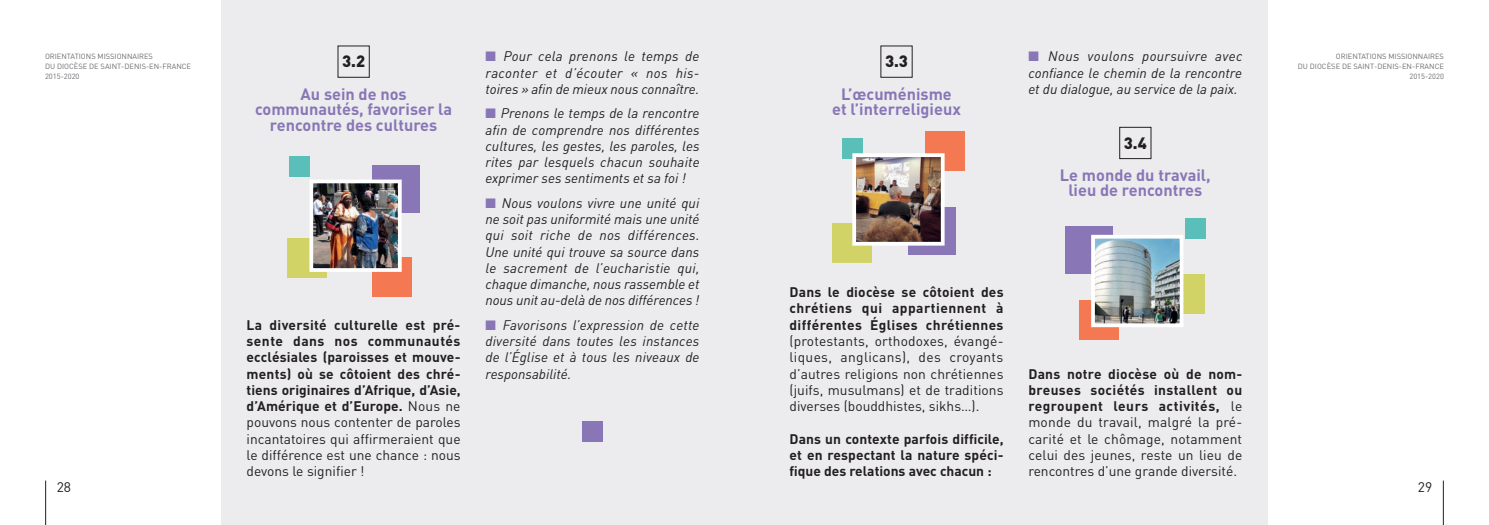
<style>
.page{position:relative;width:1489px;height:525px;background:#fff}
.page>*{position:absolute;margin:0;border:0;box-sizing:border-box;transform-origin:0 0}
.t1{font:700 16.25px/15.6px "DIN";color:#8876b6;text-align:center}
.t2{font:900 16.25px "DIN";color:#231f20}
.t3{font:italic 13.75px/16.2px "DIN";color:#231f20;text-align:justify}
.t4{font:700 13.75px/16.2px "DIN";letter-spacing:.01em;color:#231f20;text-align:justify}
.t5{font:13.75px/16.2px "DIN";color:#231f20;text-align:justify}
.t6{font:7.5px/10px "DIN";color:#6c6d70;text-align:right}
.s1{font-weight:400}
.s2{color:#8876b6}
.s3{font-weight:700}
</style>
<div class="page">
<div style="left:744px;top:0;width:523px;height:524px;background:#ececee"></div>
<div style="left:221px;top:0;width:523px;height:524px;background:#ececee"></div>
<div style="left:1119px;top:127px;width:32px;height:32px;border:1px solid #231f20"></div>
<div style="left:372px;top:165px;width:47px;height:47px;background:#8876b6"></div>
<div style="left:908px;top:207px;width:47px;height:47px;background:#8876b6"></div>
<div style="left:1065px;top:226px;width:47px;height:48px;background:#8876b6"></div>
<div style="left:287px;top:238px;width:40px;height:40px;background:#d2d366"></div>
<div style="left:832px;top:223px;width:40px;height:39px;background:#d2d366"></div>
<div style="left:1165px;top:274px;width:40px;height:39px;background:#d2d366"></div>
<div style="left:289px;top:156px;width:20px;height:21px;background:#5abeb9"></div>
<div style="left:582px;top:421px;width:20px;height:20px;background:#8876b6"></div>
<div style="left:842px;top:139px;width:20px;height:20px;background:#5abeb9"></div>
<div style="left:1185px;top:218px;width:20px;height:21px;background:#5abeb9"></div>
<div style="left:372px;top:257px;width:40px;height:40px;background:#f47952"></div>
<div style="left:924px;top:131px;width:40px;height:39px;background:#f47952"></div>
<div style="left:1078px;top:300px;width:40px;height:39px;background:#f47952"></div>
<img style="left:314px;top:184px;width:82px;height:83px">
<div style="left:309px;top:179px;width:92px;height:93px;border:4px solid #fff"></div>
<img style="left:857px;top:158px;width:82px;height:82px">
<div style="left:852px;top:153px;width:92px;height:92px;border:4px solid #fff"></div>
<img style="left:1096px;top:240px;width:82px;height:82px">
<div style="left:1091px;top:235px;width:92px;height:92px;border:4px solid #fff"></div>
<hr style="left:1442px;top:480px;width:1px;height:44px;background:#231f20">
<hr style="left:45px;top:480px;width:1px;height:44px;background:#231f20">
<p class="t6" style="left:45px;top:51px;width:148px;text-align:left">ORIENTATIONS MISSIONNAIRES<br>DU DIOCÈSE DE SAINT-DENIS-EN-FRANCE<br>2015-2020</p>
<p class="t2" style="left:342px;top:50px;width:24px">3.2</p>
<p class="t1" style="left:255px;top:85px;width:199px">Au sein de nos communautés, favoriser la rencontre des cultures</p>
<p class="t4" style="left:246px;top:316px;width:216px">La diversité culturelle est pré&shy;sente dans nos communautés ecclésiales (paroisses et mouve&shy;ments) où se côtoient des chré&shy;tiens originaires d’Afrique, d’Asie, d’Amérique et d’Europe. <span class="s1">Nous ne pouvons nous contenter de paroles incantatoires qui affirmeraient que le différence est une chance : nous devons le signifier !</span></p>
<p class="t3" style="left:485px;top:48px;width:215px"><span class="s2">■</span> Pour cela prenons le temps de raconter et d’écouter « nos his&shy;toires » afin de mieux nous connaître.</p>
<p class="t3" style="left:485px;top:105px;width:216px"><span class="s2">■</span> Prenons le temps de la rencontre afin de comprendre nos différentes cultures, les gestes, les paroles, les rites par lesquels chacun souhaite exprimer ses sentiments et sa foi !</p>
<p class="t3" style="left:485px;top:194px;width:216px"><span class="s2">■</span> Nous voulons vivre une unité qui ne soit pas uniformité mais une unité qui soit riche de nos différences.<br>Une unité qui trouve sa source dans le sacrement de l’eucharistie qui, chaque dimanche, nous rassemble et nous unit au-delà de nos différences !</p>
<p class="t3" style="left:485px;top:316px;width:216px"><span class="s2">■</span> Favorisons l’expression de cette diversité dans toutes les instances de l’Église et à tous les niveaux de responsabilité.</p>
<p class="t2" style="left:885px;top:50px;width:24px">3.3</p>
<p class="t1" style="left:832px;top:86px;width:130px;line-height:15px">L’œcuménisme et l’interreligieux</p>
<p class="t3" style="left:1028px;top:48px;width:215px"><span class="s2">■</span> Nous voulons poursuivre avec confiance le chemin de la rencontre et du dialogue, au service de la paix.</p>
<p class="t2" style="left:1123px;top:132px;width:24px">3.4</p>
<p class="t1" style="left:1059px;top:167px;width:152px;line-height:15px">Le monde du travail, lieu de rencontres</p>
<p class="t4" style="left:789px;top:283px;width:216px">Dans le diocèse se côtoient des chrétiens qui appartiennent à différentes Églises chrétiennes</p>
<p class="t5" style="left:789px;top:332px;width:215px">(protestants, orthodoxes, évangé&shy;liques, anglicans), des croyants d’autres religions non chrétiennes (juifs, musulmans) et de traditions diverses (bouddhistes, sikhs…).</p>
<p class="t4" style="left:789px;top:429px;width:215px">Dans un contexte parfois difficile, et en respectant la nature spéci&shy;fique des relations avec chacun :</p>
<p class="t5" style="left:1028px;top:365px;width:215px"><span class="s3">Dans notre diocèse où de nom&shy;breuses sociétés installent ou regroupent leurs activités,</span> le monde du travail, malgré la pré&shy;carité et le chômage, notamment celui des jeunes, reste un lieu de rencontres d’une grande diversité.</p>
<p class="t6" style="left:1297px;top:51px;width:148px">ORIENTATIONS MISSIONNAIRES<br>DU DIOCÈSE DE SAINT-DENIS-EN-FRANCE<br>2015-2020</p>
<p class="t5" style="left:57px;top:479px;width:16px">28</p>
<p class="t5" style="left:1417px;top:479px;width:16px">29</p>
</div>
